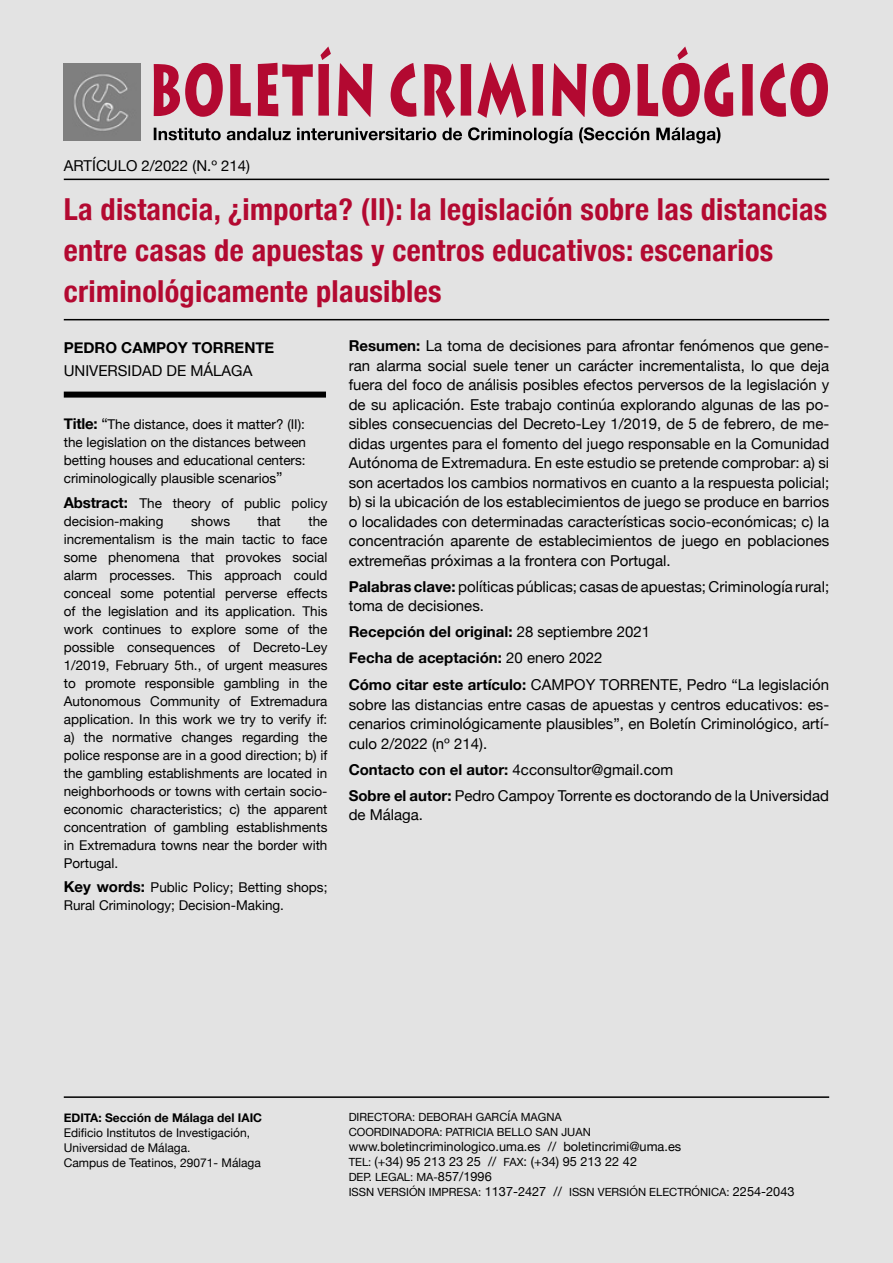
<style>
.page{position:relative;width:893px;height:1263px;background:#e3e3e3}
.page>*{position:absolute;margin:0;border:0;box-sizing:border-box;transform-origin:0 0}
.t1{font:700 condensed 30.3px/40.5px "Helvetica Neue";letter-spacing:.01em;color:#b30931}
.t2{font:15px/19.5px "Helvetica Neue";color:#000;text-align:justify}
.t3{font:700 15px/25.8px "Helvetica Neue";color:#000}
.t4{font:13.5px/18px "Helvetica Neue";color:#000;text-align:justify}
.t5{font:12.75px/15px "Helvetica Neue";color:#000}
.t6{font:12px/15px "Helvetica Neue";color:#000}
.t7{font:700 12px "Helvetica Neue";color:#000}
.t8{font:11.25px/15px "Helvetica Neue";color:#000}
.s1{font-weight:700;font-size:15px}
.s2{font-size:15px}
.s3{font-weight:700}
.s4{font-weight:400}
.s5{font-size:11.25px}
.s6{font-size:12.75px}
</style>
<div class="page">
<img style="left:64px;top:64px;width:76px;height:76px">
<svg style="left:154px;top:127px;width:566px;height:17px"></svg>
<svg style="left:154px;top:46px;width:674px;height:72px"></svg>
<hr style="left:64px;top:179px;width:765px;height:1px;background:#000">
<hr style="left:64px;top:1096px;width:765px;height:2px;background:#000">
<div style="left:64px;top:392px;width:262px;height:6px;background:#000"></div>
<hr style="left:64px;top:319px;width:765px;height:1px;background:#000">
<p class="t2" style="left:64px;top:157px;width:188px">ARTÍCULO 2/2022 (N.º 214)</p>
<h1 class="t1" style="left:64px;top:187px;width:765px">La distancia, ¿importa? (II): la legislación sobre las distancias entre casas de apuestas y centros educativos: escenarios criminológicamente plausibles</h1>
<p class="t3" style="left:64px;top:335px;width:212px">PEDRO CAMPOY TORRENTE</p>
<p class="t2" style="left:64px;top:362px;width:190px">UNIVERSIDAD DE MÁLAGA</p>
<p class="t4" style="left:64px;top:416px;width:244px"><span class="s1">Title:</span> <span class="s2">“</span>The distance, does it matter? (II): the legislation on the distances between betting houses and educational centers: criminologically plausible scenarios<span class="s2">”</span></p>
<p class="t4" style="left:64px;top:495px;width:265px"><span class="s1">Abstract:</span> The theory of public policy decision-making</p>
<p class="t4" style="left:64px;top:513px;width:265px;text-indent:245px">the incrementalism is the main tactic to face some phenomena that provokes social alarm processes. This approach could conceal some potential perverse effects of the legislation and its application. This work continues to explore some of the possible consequences of Decreto-Ley 1/2019, February 5th., of urgent measures to promote responsible gambling in the Autonomous Community of Extremadura application. In this work we try to verify if: a) the normative changes regarding the police response are in a good direction; b) if the gambling establishments are located in neighborhoods or towns with certain socio&shy;economic characteristics; c) the apparent concentration of gambling establishments in Extremadura towns near the border with Portugal.</p>
<p class="t4" style="left:64px;top:879px;width:265px"><span class="s1">Key words:</span> Public Policy; Betting shops;<br>Rural Criminology; Decision-Making.</p>
<p class="t4" style="left:191px;top:513px;width:40px">shows</p>
<p class="t4" style="left:258px;top:513px;width:25px">that</p>
<p class="t2" style="left:349px;top:337px;width:482px"><span class="s3">Resumen:</span> La toma de decisiones para afrontar fenómenos que gene&shy;ran alarma social suele tener un carácter incrementalista, lo que deja fuera del foco de análisis posibles efectos perversos de la legislación y de su aplicación. Este trabajo continúa explorando algunas de las po&shy;sibles consecuencias del Decreto-Ley 1/2019, de 5 de febrero, de me&shy;didas urgentes para el fomento del juego responsable en la Comunidad Autónoma de Extremadura. En este estudio se pretende comprobar: a) si son acertados los cambios normativos en cuanto a la respuesta policial; b) si la ubicación de los establecimientos de juego se produce en barrios o localidades con determinadas características socio-económicas; c) la concentración aparente de establecimientos de juego en poblaciones extremeñas próximas a la frontera con Portugal.</p>
<p class="t2" style="left:349px;top:577px;width:482px"><span class="s3">Palabras clave:</span> políticas públicas; casas de apuestas; Criminología rural; toma de decisiones.</p>
<p class="t3" style="left:349px;top:618px;width:303px">Recepción del original: <span class="s4">28 septiembre 2021<br></span>Fecha de aceptación: <span class="s4">20 enero 2022</span></p>
<p class="t2" style="left:349px;top:676px;width:482px"><span class="s3">Cómo citar este artículo:</span> CAMPOY TORRENTE, Pedro “La legislación sobre las distancias entre casas de apuestas y centros educativos: es&shy;cenarios criminológicamente plausibles”, en Boletín Criminológico, artí&shy;culo 2/2022 (nº 214).</p>
<p class="t2" style="left:349px;top:757px;width:482px;line-height:25.8px"><span class="s3">Contacto con el autor:</span> 4cconsultor@gmail.com<br><span class="s3">Sobre el autor:</span> Pedro Campoy Torrente es doctorando de la Universidad</p>
<p class="t2" style="left:349px;top:806px;width:76px">de Málaga.</p>
<p class="t7" style="left:64px;top:1110px;width:200px">EDITA: Sección de Málaga del IAIC</p>
<p class="t6" style="left:64px;top:1125px;width:199px">Edificio Institutos de Investigación,<br>Universidad de Málaga.<br>Campus de Teatinos, 29071- Málaga</p>
<p class="t8" style="left:349px;top:1110px;width:244px">DIRECTORA: DEBORAH GARCÍA MAGNA<br>COORDINADORA: PATRICIA BELLO SAN JUAN</p>
<p class="t5" style="left:349px;top:1139px;width:334px">www.boletincriminologico.uma.es // boletincrimi@uma.es<br><span class="s5">TEL:</span> (+34) 95 213 23 25 // <span class="s5">FAX</span>: (+34) 95 213 22 42</p>
<p class="t8" style="left:349px;top:1170px;width:447px">DEP. LEGAL: MA-<span class="s6">857/1996<br></span>ISSN VERSIÓN IMPRESA: <span class="s6">1137-2427 //</span> ISSN VERSIÓN ELECTRÓNICA: <span class="s6">2254-2043</span></p>
</div>
